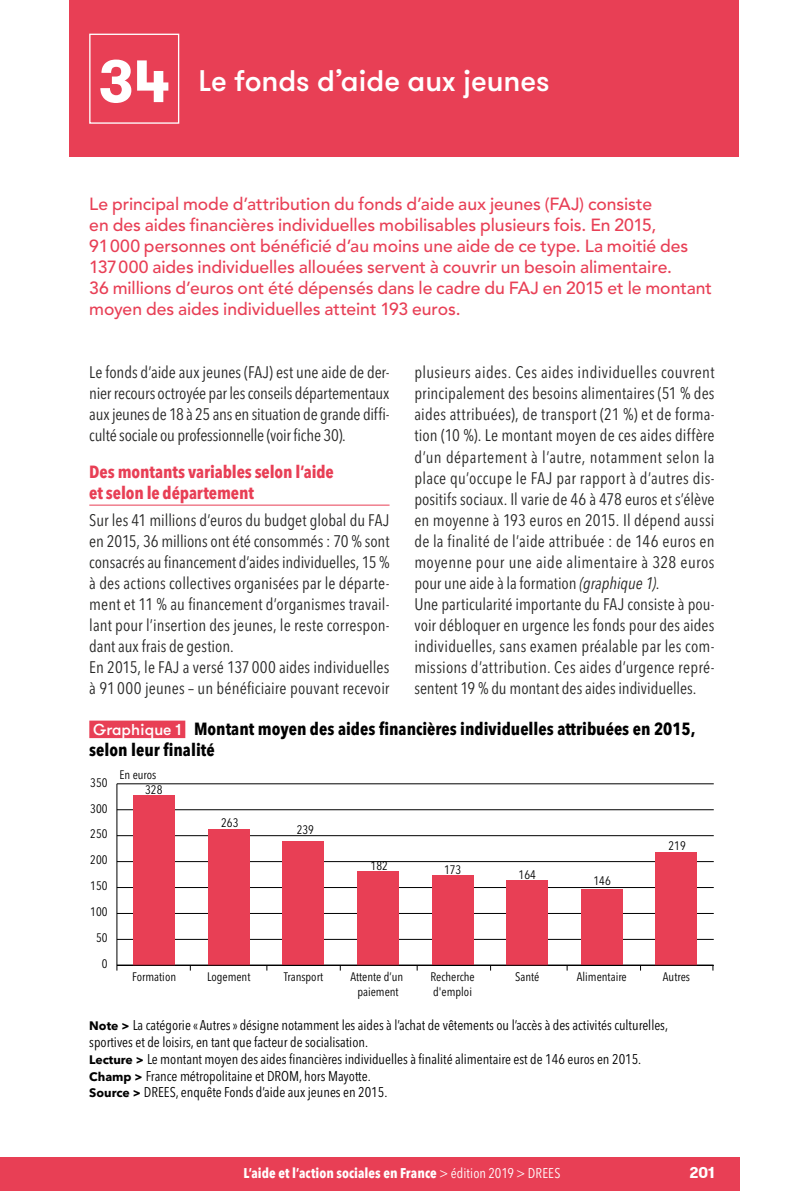
<style>
.page{position:relative;width:794px;height:1191px;background:#fff}
.page>*{position:absolute;margin:0;border:0;box-sizing:border-box;transform-origin:0 0}
.t1{font:500 29.75px "GT Walsheim";letter-spacing:-.005em;color:#fff}
.Chapo{font:500 17.5px/21px "Avenir LT Std";color:#e83f55}
.t2{font:700 condensed 17.5px/21px "Avenir Next LT Pro";color:#000}
.Titre_2__Inter{font:700 condensed 17.5px/21px "Avenir Next LT Pro";letter-spacing:-.005em;color:#e83f55}
.Texte{font:condensed 16.62px/21px "Avenir Next LT Pro";color:#282827;text-align:justify}
.t3{font:700 15.75px "GT Walsheim";color:#fff}
.t4{font:condensed 14px/16.8px "Avenir Next LT Pro";color:#000}
.t5{font:700 condensed 14px "Avenir Next LT Pro";color:#fff}
.t6{font:condensed 12.25px/14.7px "Avenir Next LT Pro";color:#000;text-align:center}
.s1{font-weight:700;font-size:59.5px}
.s2{font-style:italic}
.s3{font-family:"GT Walsheim";font-weight:500;font-stretch:normal;font-size:15.75px;color:#fff}
.s4{font-weight:700;font-stretch:normal;font-size:12.25px}
.s5{font-weight:400}
</style>
<div class="page">
<div style="left:0;top:1157px;width:739px;height:34px;background:#e83f55"></div>
<div style="left:69px;top:0;width:670px;height:156px;background:#e83f55"></div>
<hr style="left:89px;top:505px;width:300px;height:1px;background:#e83f55">
<div style="left:89px;top:34px;width:90px;height:90px;border:1px solid #fff"></div>
<div style="left:89px;top:720px;width:96px;height:18px;background:#e83f55"></div>
<hr style="left:116px;top:784px;width:1px;height:181px;background:#000">
<hr style="left:117px;top:965px;width:597px;height:1px;background:#000">
<hr style="left:117px;top:939px;width:597px;height:1px;background:#000">
<hr style="left:117px;top:913px;width:597px;height:1px;background:#000">
<hr style="left:117px;top:887px;width:597px;height:1px;background:#000">
<hr style="left:117px;top:861px;width:597px;height:1px;background:#000">
<hr style="left:117px;top:835px;width:597px;height:1px;background:#000">
<hr style="left:117px;top:809px;width:597px;height:1px;background:#000">
<hr style="left:117px;top:783px;width:597px;height:1px;background:#000">
<div style="left:133px;top:795px;width:42px;height:170px;background:#e83f55"></div>
<div style="left:208px;top:829px;width:42px;height:136px;background:#e83f55"></div>
<div style="left:282px;top:841px;width:42px;height:124px;background:#e83f55"></div>
<div style="left:357px;top:871px;width:42px;height:94px;background:#e83f55"></div>
<div style="left:432px;top:875px;width:41px;height:90px;background:#e83f55"></div>
<div style="left:506px;top:880px;width:42px;height:85px;background:#e83f55"></div>
<div style="left:581px;top:889px;width:42px;height:76px;background:#e83f55"></div>
<div style="left:655px;top:851px;width:42px;height:114px;background:#e83f55"></div>
<h1 class="t1" style="left:98px;top:61px;width:452px"><span class="s1">34</span> Le fonds d’aide aux jeunes</h1>
<p class="Chapo" style="left:89px;top:194px;width:624px">Le principal mode d’attribution du fonds d’aide aux jeunes (FAJ) consiste<br>en des aides financières individuelles mobilisables plusieurs fois. En 2015,<br>91000 personnes ont bénéficié d’au moins une aide de ce type. La moitié des 137000 aides individuelles allouées servent à couvrir un besoin alimentaire.<br>36 millions d’euros ont été dépensés dans le cadre du FAJ en 2015 et le montant moyen des aides individuelles atteint 193 euros.</p>
<p class="Texte" style="left:89px;top:362px;width:302px">Le fonds d’aide aux jeunes (FAJ) est une aide de der&shy;nier recours octroyée par les conseils départementaux aux jeunes de 18 à 25 ans en situation de grande diffi&shy;culté sociale ou professionnelle (voir fiche 30).</p>
<p class="Titre_2__Inter" style="left:89px;top:461px;width:246px">Des montants variables selon l’aide et selon le département</p>
<p class="Texte" style="left:89px;top:509px;width:302px">Sur les 41 millions d’euros du budget global du FAJ en 2015, 36 millions ont été consommés : 70 % sont consacrés au financement d’aides individuelles, 15 % à des actions collectives organisées par le départe&shy;ment et 11 % au financement d’organismes travail&shy;lant pour l’insertion des jeunes, le reste correspon&shy;dant aux frais de gestion.</p>
<p class="Texte" style="left:89px;top:656px;width:302px">En 2015, le FAJ a versé 137 000 aides individuelles à 91 000 jeunes – un bénéficiaire pouvant recevoir</p>
<p class="Texte" style="left:414px;top:362px;width:302px">plusieurs aides. Ces aides individuelles couvrent principalement des besoins alimentaires (51 % des aides attribuées), de transport (21 %) et de forma&shy;tion (10 %). Le montant moyen de ces aides diffère d’un département à l’autre, notamment selon la place qu’occupe le FAJ par rapport à d’autres dis&shy;positifs sociaux. Il varie de 46 à 478 euros et s’élève en moyenne à 193 euros en 2015. Il dépend aussi de la finalité de l’aide attribuée : de 146 euros en moyenne pour une aide alimentaire à 328 euros pour une aide à la formation <span class="s2">(graphique 1)</span>.</p>
<p class="Texte" style="left:414px;top:593px;width:302px">Une particularité importante du FAJ consiste à pou&shy;voir débloquer en urgence les fonds pour des aides individuelles, sans examen préalable par les com&shy;missions d’attribution. Ces aides d’urgence repré&shy;sentent 19 % du montant des aides individuelles.</p>
<p class="t2" style="left:89px;top:718px;width:607px"><span class="s3">Graphique 1</span> Montant moyen des aides financières individuelles attribuées en 2015, selon leur finalité</p>
<p class="t6" style="left:90px;top:775px;width:19px">350</p>
<p class="t6" style="left:90px;top:801px;width:19px">300</p>
<p class="t6" style="left:90px;top:826px;width:19px">250</p>
<p class="t6" style="left:90px;top:852px;width:19px">200</p>
<p class="t6" style="left:90px;top:878px;width:19px">150</p>
<p class="t6" style="left:90px;top:904px;width:19px">100</p>
<p class="t6" style="left:96px;top:930px;width:13px">50</p>
<p class="t6" style="left:102px;top:956px;width:7px">0</p>
<p class="t6" style="left:119px;top:767px;width:38px">En euros</p>
<p class="t6" style="left:145px;top:782px;width:19px">328</p>
<p class="t6" style="left:221px;top:815px;width:19px">263</p>
<p class="t6" style="left:297px;top:822px;width:19px">239</p>
<p class="t6" style="left:132px;top:969px;width:45px">Formation</p>
<p class="t6" style="left:207px;top:969px;width:45px">Logement</p>
<p class="t6" style="left:284px;top:969px;width:41px">Transport</p>
<p class="t6" style="left:371px;top:857px;width:19px">182</p>
<p class="t6" style="left:444px;top:862px;width:19px">173</p>
<p class="t6" style="left:518px;top:867px;width:19px">164</p>
<p class="t6" style="left:593px;top:873px;width:19px">146</p>
<p class="t6" style="left:668px;top:838px;width:19px">219</p>
<p class="t6" style="left:350px;top:969px;width:54px">Attente d’un paiement</p>
<p class="t6" style="left:430px;top:969px;width:46px">Recherche</p>
<p class="t6" style="left:515px;top:969px;width:26px">Santé</p>
<p class="t6" style="left:577px;top:969px;width:51px">Alimentaire</p>
<p class="t6" style="left:663px;top:969px;width:29px">Autres</p>
<p class="t6" style="left:433px;top:984px;width:40px">d'emploi</p>
<p class="t4" style="left:89px;top:1016px;width:580px"><span class="s4">Note &gt;</span> La catégorie « Autres » désigne notamment les aides à l’achat de vêtements ou l’accès à des activités culturelles, sportives et de loisirs, en tant que facteur de socialisation.<br><span class="s4">Lecture &gt;</span> Le montant moyen des aides financières individuelles à finalité alimentaire est de 146 euros en 2015.<br><span class="s4">Champ &gt;</span> France métropolitaine et DROM, hors Mayotte.<br><span class="s4">Source &gt;</span> DREES, enquête Fonds d’aide aux jeunes en 2015.</p>
<p class="t5" style="left:243px;top:1165px;width:318px">L’aide et l’action sociales en France <span class="s5">&gt; édition 2019 &gt; DREES</span></p>
<p class="t3" style="left:689px;top:1162px;width:27px">201</p>
</div>
